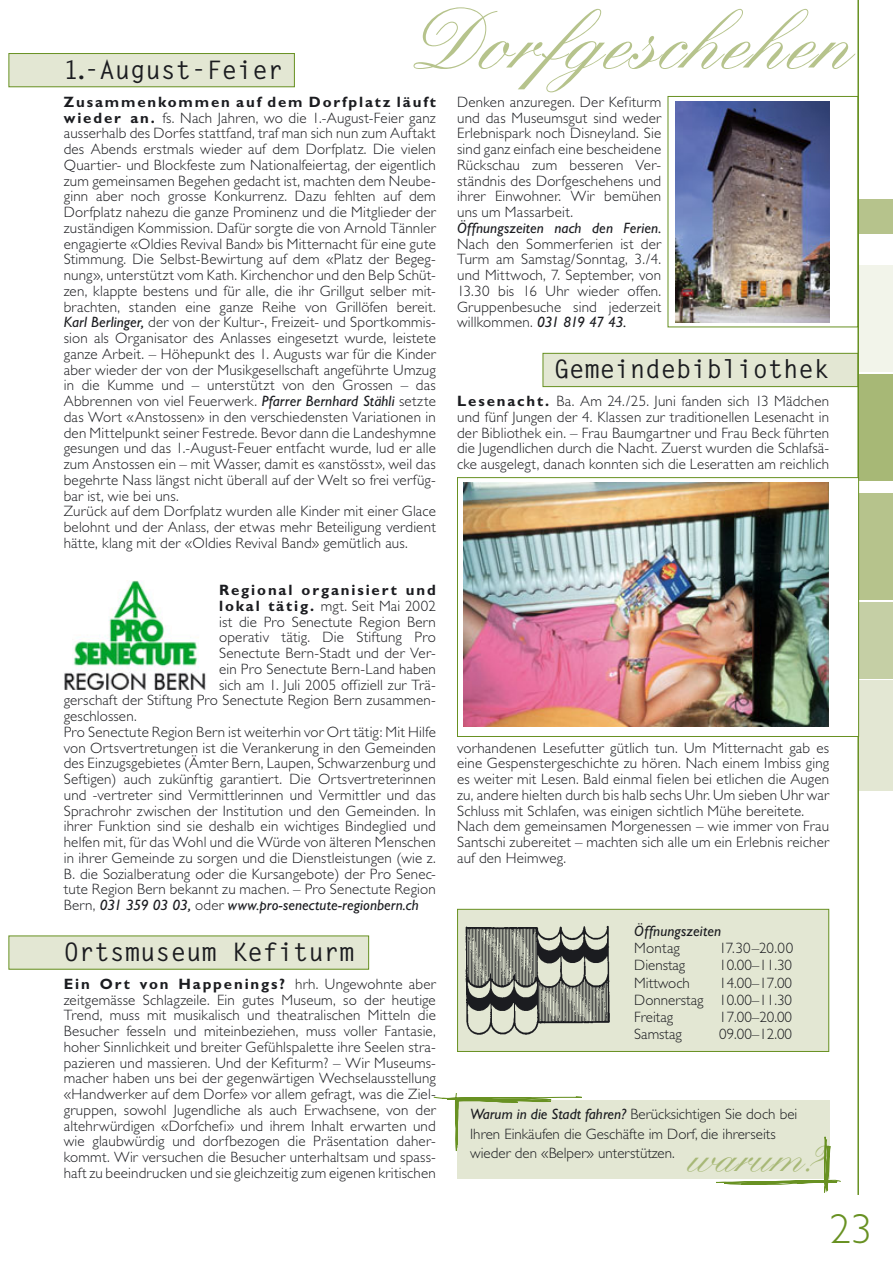
<style>
.page{position:relative;width:893px;height:1263px;background:#fff}
.page>*{position:absolute;margin:0;border:0;box-sizing:border-box;transform-origin:0 0}
.t1{font:500 84px "Kuenstler Script";color:#b6c38c}
.t2{font:500 45px "Kuenstler Script";color:#a7b876}
.t3{font:300 42px "Gill Sans";color:#689122}
.t4{font:700 25.5px "Letter Gothic";color:#1b1c20}
.t5{font:300 15px/15.8px "Gill Sans";letter-spacing:.015em;color:#1b1c20;text-align:justify}
.t6{font:italic 15px "Gill Sans";letter-spacing:.005em;color:#1b1c20}
.t7{font:700 15px "Gill Sans";letter-spacing:.125em;color:#1b1c20}
.s1{font-weight:700}
.s2{font-weight:400;font-style:italic}
.s3{font-weight:300;font-style:normal}
</style>
<div class="page">
<div style="left:859px;top:200px;width:34px;height:34px;background:#b6c38c"></div>
<div style="left:859px;top:266px;width:34px;height:106px;background:#f2f4ea"></div>
<div style="left:859px;top:680px;width:34px;height:110px;background:#e3e7d3"></div>
<div style="left:859px;top:602px;width:34px;height:76px;background:#c5cfa5"></div>
<div style="left:859px;top:374px;width:34px;height:106px;background:#a7b876"></div>
<div style="left:859px;top:493px;width:34px;height:107px;background:#b6c38c"></div>
<hr style="left:857px;top:0;width:2px;height:1195px;background:#689122">
<div style="left:9px;top:936px;width:360px;height:33px;background:#e3e7d3"></div>
<div style="left:9px;top:54px;width:285px;height:33px;background:#e3e7d3"></div>
<div style="left:9px;top:53px;width:286px;height:34px;border:1px solid #689122"></div>
<div style="left:543px;top:353px;width:315px;height:34px;background:#e3e7d3"></div>
<div style="left:543px;top:353px;width:315px;height:34px;border:1px solid #689122"></div>
<div style="left:457px;top:1100px;width:372px;height:78px;background:#e3e7d3"></div>
<svg style="left:433px;top:1093px;width:149px;height:58px"></svg>
<svg style="left:708px;top:1100px;width:133px;height:93px"></svg>
<div style="left:458px;top:909px;width:371px;height:142px;background:#e3e7d3"></div>
<img style="left:465px;top:925px;width:145px;height:110px">
<div style="left:457px;top:909px;width:372px;height:143px;border:1px solid #689122"></div>
<div style="left:457px;top:477px;width:402px;height:260px;border:1px solid #689122"></div>
<img style="left:464px;top:483px;width:364px;height:243px">
<img style="left:64px;top:580px;width:142px;height:109px">
<div style="left:668px;top:96px;width:190px;height:231px;border:1px solid #689122"></div>
<img style="left:676px;top:101px;width:153px;height:221px">
<h1 class="t1" style="left:413px;top:16px;width:440px">Dorfgeschehen</h1>
<h3 class="t4" style="left:64px;top:60px;width:221px">1.-August-Feier</h3>
<p class="t5" style="left:64px;top:96px;width:374px;text-align:left"><span class="s1">Zusammenkommen auf dem Dorfplatz läuft wieder an.</span> fs. Nach Jahren, wo die 1.-August-Feier ganz ausserhalb des Dorfes stattfand, traf man sich nun zum Auftakt des Abends erstmals wieder auf dem Dorfplatz. Die vielen Quartier- und Blockfeste zum Nationalfeiertag, der eigentlich zum gemeinsamen Begehen gedacht ist, machten dem Neube&shy;ginn aber noch grosse Konkurrenz. Dazu fehlten auf dem Dorfplatz nahezu die ganze Prominenz und die Mitglieder der zuständigen Kommission. Dafür sorgte die von Arnold Tännler engagierte «Oldies Revival Band» bis Mitternacht für eine gute Stimmung. Die Selbst-Bewirtung auf dem «Platz der Begeg&shy;nung», unterstützt vom Kath. Kirchenchor und den Belp Schüt&shy;zen, klappte bestens und für alle, die ihr Grillgut selber mit&shy;brachten, standen eine ganze Reihe von Grillöfen bereit.<br><span class="s2">Karl Berlinger,</span> der von der Kultur-, Freizeit- und Sportkommis&shy;sion als Organisator des Anlasses eingesetzt wurde, leistete ganze Arbeit. – Höhepunkt des 1. Augusts war für die Kinder aber wieder der von der Musikgesellschaft angeführte Umzug in die Kumme und – unterstützt von den Grossen – das Abbrennen von viel Feuerwerk. <span class="s2">Pfarrer Bernhard Stähli</span> setzte das Wort «Anstossen» in den verschiedensten Variationen in den Mittelpunkt seiner Festrede. Bevor dann die Landeshymne gesungen und das 1.-August-Feuer entfacht wurde, lud er alle zum Anstossen ein – mit Wasser, damit es «anstösst», weil das begehrte Nass längst nicht überall auf der Welt so frei verfüg&shy;bar ist, wie bei uns.<br>Zurück auf dem Dorfplatz wurden alle Kinder mit einer Glace belohnt und der Anlass, der etwas mehr Beteiligung verdient hätte, klang mit der «Oldies Revival Band» gemütlich aus.</p>
<p class="t7" style="left:219px;top:585px;width:218px">Regional organisiert und</p>
<p class="t5" style="left:219px;top:600px;width:218px"><span class="s1">lokal tätig.</span> mgt. Seit Mai 2002</p>
<p class="t5" style="left:219px;top:615px;width:218px">ist die Pro Senectute Region Bern</p>
<p class="t5" style="left:219px;top:631px;width:218px">operativ tätig. Die Stiftung Pro</p>
<p class="t5" style="left:219px;top:647px;width:218px">Senectute Bern-Stadt und der Ver-</p>
<p class="t5" style="left:219px;top:663px;width:218px">ein Pro Senectute Bern-Land haben</p>
<p class="t5" style="left:219px;top:678px;width:218px">sich am 1. Juli 2005 offiziell zur Trä-</p>
<p class="t5" style="left:64px;top:694px;width:374px">gerschaft der Stiftung Pro Senectute Region Bern zusammen-</p>
<p class="t5" style="left:64px;top:710px;width:74px">geschlossen.</p>
<p class="t5" style="left:64px;top:726px;width:374px">Pro Senectute Region Bern ist weiterhin vor Ort tätig: Mit Hilfe</p>
<p class="t5" style="left:64px;top:741px;width:374px">von Ortsvertretungen ist die Verankerung in den Gemeinden</p>
<p class="t5" style="left:64px;top:757px;width:374px">des Einzugsgebietes (Ämter Bern, Laupen, Schwarzenburg und</p>
<p class="t5" style="left:64px;top:773px;width:373px">Seftigen) auch zukünftig garantiert. Die Ortsvertreterinnen</p>
<p class="t5" style="left:64px;top:789px;width:374px">und -vertreter sind Vermittlerinnen und Vermittler und das</p>
<p class="t5" style="left:64px;top:804px;width:374px">Sprachrohr zwischen der Institution und den Gemeinden. In</p>
<p class="t5" style="left:64px;top:820px;width:374px">ihrer Funktion sind sie deshalb ein wichtiges Bindeglied und</p>
<p class="t5" style="left:64px;top:836px;width:374px">helfen mit, für das Wohl und die Würde von älteren Menschen</p>
<p class="t5" style="left:64px;top:852px;width:374px">in ihrer Gemeinde zu sorgen und die Dienstleistungen (wie z.</p>
<p class="t5" style="left:64px;top:867px;width:374px">B. die Sozialberatung oder die Kursangebote) der Pro Senec-</p>
<p class="t5" style="left:64px;top:883px;width:374px">tute Region Bern bekannt zu machen. – Pro Senectute Region</p>
<p class="t6" style="left:64px;top:900px;width:357px"><span class="s3">Bern,</span> 031 359 03 03, <span class="s3">oder</span> www.pro-senectute-regionbern.ch</p>
<h3 class="t4" style="left:64px;top:942px;width:292px">Ortsmuseum Kefiturm</h3>
<p class="t5" style="left:64px;top:978px;width:374px"><span class="s1">Ein Ort von Happenings?</span> hrh. Ungewohnte aber zeitgemässe Schlagzeile. Ein gutes Museum, so der heutige Trend, muss mit musikalisch und theatralischen Mitteln die Besucher fesseln und miteinbeziehen, muss voller Fantasie, hoher Sinnlichkeit und breiter Gefühlspalette ihre Seelen stra&shy;pazieren und massieren. Und der Kefiturm? – Wir Museums&shy;macher haben uns bei der gegenwärtigen Wechselausstellung «Handwerker auf dem Dorfe» vor allem gefragt, was die Ziel&shy;gruppen, sowohl Jugendliche als auch Erwachsene, von der altehrwürdigen «Dorfchefi» und ihrem Inhalt erwarten und wie glaubwürdig und dorfbezogen die Präsentation daher&shy;kommt. Wir versuchen die Besucher unterhaltsam und spass&shy;haft zu beeindrucken und sie gleichzeitig zum eigenen kritischen</p>
<p class="t5" style="left:457px;top:96px;width:206px">Denken anzuregen. Der Kefiturm und das Museumsgut sind weder Erlebnispark noch Disneyland. Sie sind ganz einfach eine bescheidene Rückschau zum besseren Ver&shy;ständnis des Dorfgeschehens und ihrer Einwohner. Wir bemühen uns um Massarbeit.</p>
<p class="t6" style="left:457px;top:223px;width:206px">Öffnungszeiten nach den Ferien.</p>
<p class="t5" style="left:457px;top:237px;width:206px">Nach den Sommerferien ist der Turm am Samstag/Sonntag, 3./4. und Mittwoch, 7. September, von 13.30 bis 16 Uhr wieder offen.<br>Gruppenbesuche sind jederzeit willkommen. <span class="s2">031 819 47 43.</span></p>
<h3 class="t4" style="left:554px;top:359px;width:277px">Gemeindebibliothek</h3>
<p class="t5" style="left:457px;top:395px;width:374px"><span class="s1">Lesenacht.</span> Ba. Am 24./25. Juni fanden sich 13 Mädchen und fünf Jungen der 4. Klassen zur traditionellen Lesenacht in der Bibliothek ein. – Frau Baumgartner und Frau Beck führten die Jugendlichen durch die Nacht. Zuerst wurden die Schlafsä&shy;cke ausgelegt, danach konnten sich die Leseratten am reichlich</p>
<p class="t5" style="left:457px;top:741px;width:374px;text-align:left">vorhandenen Lesefutter gütlich tun. Um Mitternacht gab es eine Gespenstergeschichte zu hören. Nach einem Imbiss ging es weiter mit Lesen. Bald einmal fielen bei etlichen die Augen zu, andere hielten durch bis halb sechs Uhr. Um sieben Uhr war Schluss mit Schlafen, was einigen sichtlich Mühe bereitete.<br>Nach dem gemeinsamen Morgenessen – wie immer von Frau Santschi zubereitet – machten sich alle um ein Erlebnis reicher auf den Heimweg.</p>
<p class="t6" style="left:634px;top:925px;width:88px">Öffnungszeiten</p>
<p class="t5" style="left:634px;top:942px;width:47px">Montag</p>
<p class="t5" style="left:719px;top:942px;width:75px">17.30–20.00</p>
<p class="t5" style="left:634px;top:959px;width:53px">Dienstag</p>
<p class="t5" style="left:719px;top:959px;width:74px">10.00–11.30</p>
<p class="t5" style="left:634px;top:976px;width:57px">Mittwoch</p>
<p class="t5" style="left:634px;top:975px;width:159px;line-height:17.2px;text-indent:85px">14.00–17.00<br>Donnerstag 10.00–11.30<br>Freitag</p>
<p class="t5" style="left:719px;top:1011px;width:74px">17.00–20.00</p>
<p class="t5" style="left:634px;top:1028px;width:49px">Samstag</p>
<p class="t5" style="left:719px;top:1028px;width:74px">09.00–12.00</p>
<p class="t5" style="left:470px;top:1106px;width:329px;line-height:19.5px;text-align:left"><span class="s2">Warum in die Stadt fahren?</span> Berücksichtigen Sie doch bei<br>Ihren Einkäufen die Geschäfte im Dorf, die ihrerseits wieder den «Belper» unterstützen.</p>
<h2 class="t2" style="left:687px;top:1143px;width:140px">warum?</h2>
<h3 class="t3" style="left:830px;top:1215px;width:43px">23</h3>
</div>
